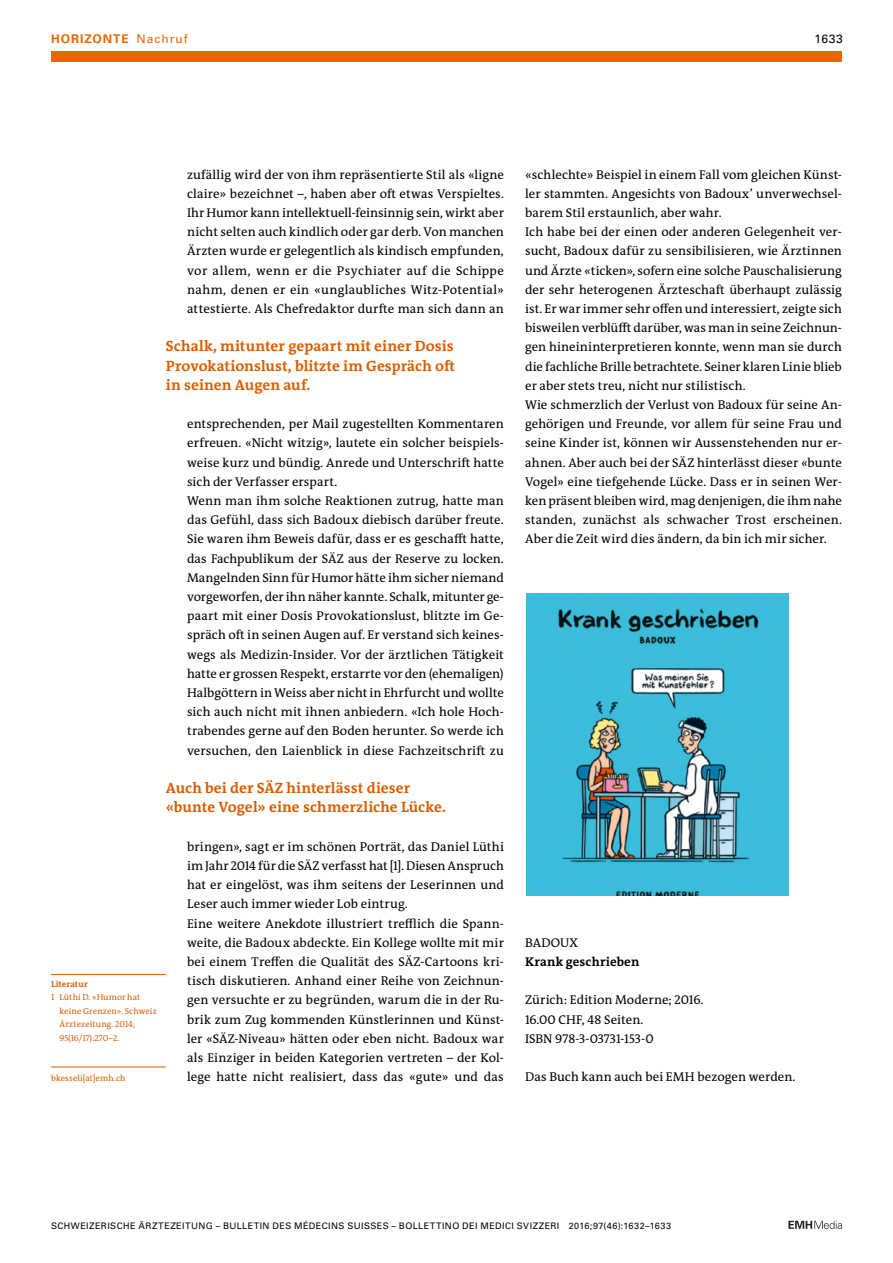
<style>
.page{position:relative;width:893px;height:1263px;background:#fff}
.page>*{position:absolute;margin:0;border:0;box-sizing:border-box;transform-origin:0 0}
.catchwords{font:700 15px/19.2px "The Antiqua B W7";letter-spacing:.005em;color:#da5e00;text-align:justify}
.section-pn{font:12.75px/19.2px "The Antiqua B W5 Plain";letter-spacing:.005em;color:#000;text-align:justify}
.section-pn-2{font:700 12.75px "The Antiqua B W7";letter-spacing:.01em;color:#000}
.ressort{font:700 12px "Univers LT Std";letter-spacing:.085em;color:#ec6500}
.ressort-2{font:12px "Univers LT Std";color:#000}
.fusszeile{font:9px "Univers LT Std";letter-spacing:.05em;color:#000}
.footnote{font:8.7px/13.5px "The Antiqua B W5 Plain";letter-spacing:.005em;color:#da5e00}
.author-address{font:8.7px "The Antiqua B W5 Plain";letter-spacing:.01em;color:#da5e00}
.footnote-line{font:700 8.7px "The Antiqua B W7";letter-spacing:.01em;color:#da5e00}
.s1{font-weight:400}
</style>
<div class="page">
<svg style="left:788px;top:1221px;width:54px;height:8px"></svg>
<div style="left:51px;top:51px;width:791px;height:11px;background:#ec6500"></div>
<hr style="left:51px;top:974px;width:115px;height:1px;background:#da5e00">
<hr style="left:51px;top:1067px;width:115px;height:1px;background:#da5e00">
<img style="left:526px;top:593px;width:262px;height:303px">
<p class="ressort" style="left:51px;top:31px;width:138px">HORIZONTE <span class="s1">Nachruf</span></p>
<p class="ressort-2" style="left:815px;top:31px;width:30px">1633</p>
<p class="section-pn" style="left:187px;top:165px;width:318px">zufällig wird der von ihm repräsentierte Stil als «ligne claire» bezeichnet –, haben aber oft etwas Verspieltes.<br>Ihr Humor kann intellektuell-feinsinnig sein, wirkt aber nicht selten auch kindlich oder gar derb. Von manchen Ärzten wurde er gelegentlich als kindisch empfunden, vor allem, wenn er die Psychiater auf die Schippe nahm, denen er ein «unglaubliches Witz-Potential» attestierte. Als Chefredaktor durfte man sich dann an</p>
<p class="catchwords" style="left:166px;top:337px;width:291px">Schalk, mitunter gepaart mit einer Dosis Provokationslust, blitzte im Gespräch oft in seinen Augen auf.</p>
<p class="section-pn" style="left:187px;top:414px;width:318px">entsprechenden, per Mail zugestellten Kommentaren erfreuen. «Nicht witzig», lautete ein solcher beispiels&shy;weise kurz und bündig. Anrede und Unterschrift hatte sich der Verfasser erspart.</p>
<p class="section-pn" style="left:187px;top:491px;width:318px">Wenn man ihm solche Reaktionen zutrug, hatte man das Gefühl, dass sich Badoux diebisch darüber freute.<br>Sie waren ihm Beweis dafür, dass er es geschafft hatte, das Fachpublikum der SÄZ aus der Reserve zu locken.<br>Mangelnden Sinn für Humor hätte ihm sicher niemand vorgeworfen, der ihn näher kannte. Schalk, mitunter ge&shy;paart mit einer Dosis Provokationslust, blitzte im Ge&shy;spräch oft in seinen Augen auf. Er verstand sich keines&shy;wegs als Medizin-Insider. Vor der ärztlichen Tätigkeit hatte er grossen Respekt, erstarrte vor den (ehemaligen)<br>Halbgöttern in Weiss aber nicht in Ehrfurcht und wollte sich auch nicht mit ihnen anbiedern. «Ich hole Hoch&shy;trabendes gerne auf den Boden herunter. So werde ich versuchen, den Laienblick in diese Fachzeitschrift zu</p>
<p class="catchwords" style="left:166px;top:778px;width:282px">Auch bei der SÄZ hinterlässt dieser «bunte Vogel» eine schmerzliche Lücke.</p>
<p class="footnote-line" style="left:51px;top:978px;width:38px">Literatur</p>
<p class="footnote" style="left:60px;top:990px;width:99px;text-indent:-9px">1 Lüthi D. «Humor hat keine Grenzen». Schweiz<br>Ärztezeitung. 2014;<br>95(16/17):270–2.</p>
<p class="author-address" style="left:51px;top:1072px;width:76px">bkesseli[at]emh.ch</p>
<p class="section-pn" style="left:187px;top:837px;width:318px">bringen», sagt er im schönen Porträt, das Daniel Lüthi im Jahr 2014 für die SÄZ verfasst hat [1]. Diesen Anspruch hat er eingelöst, was ihm seitens der Leserinnen und Leser auch immer wieder Lob eintrug.</p>
<p class="section-pn" style="left:187px;top:914px;width:318px">Eine weitere Anekdote illustriert trefflich die Spann&shy;weite, die Badoux abdeckte. Ein Kollege wollte mit mir bei einem Treffen die Qualität des SÄZ-Cartoons kri&shy;tisch diskutieren. Anhand einer Reihe von Zeichnun&shy;gen versuchte er zu begründen, warum die in der Ru&shy;brik zum Zug kommenden Künstlerinnen und Künst&shy;ler «SÄZ-Niveau» hätten oder eben nicht. Badoux war als Einziger in beiden Kategorien vertreten – der Kol&shy;lege hatte nicht realisiert, dass das «gute» und das</p>
<p class="section-pn" style="left:525px;top:165px;width:318px">«schlechte» Beispiel in einem Fall vom gleichen Künst&shy;ler stammten. Angesichts von Badoux’ unverwechsel&shy;barem Stil erstaunlich, aber wahr.</p>
<p class="section-pn" style="left:525px;top:222px;width:318px">Ich habe bei der einen oder anderen Gelegenheit ver&shy;sucht, Badoux dafür zu sensibilisieren, wie Ärztinnen und Ärzte «ticken», sofern eine solche Pauschalisierung der sehr heterogenen Ärzteschaft überhaupt zulässig ist. Er war immer sehr offen und interessiert, zeigte sich bisweilen verblüfft darüber, was man in seine Zeichnun&shy;gen hineininterpretieren konnte, wenn man sie durch die fachliche Brille betrachtete. Seiner klaren Linie blieb er aber stets treu, nicht nur stilistisch.</p>
<p class="section-pn" style="left:525px;top:395px;width:318px">Wie schmerzlich der Verlust von Badoux für seine An&shy;gehörigen und Freunde, vor allem für seine Frau und seine Kinder ist, können wir Aussenstehenden nur er&shy;ahnen. Aber auch bei der SÄZ hinterlässt dieser «bunte Vogel» eine tiefgehende Lücke. Dass er in seinen Wer&shy;ken präsent bleiben wird, mag denjenigen, die ihm nahe standen, zunächst als schwacher Trost erscheinen.<br>Aber die Zeit wird dies ändern, da bin ich mir sicher.</p>
<p class="section-pn" style="left:525px;top:933px;width:54px">BADOUX</p>
<p class="section-pn-2" style="left:525px;top:953px;width:116px">Krank geschrieben</p>
<p class="section-pn" style="left:525px;top:990px;width:180px">Zürich: Edition Moderne; 2016.</p>
<p class="section-pn" style="left:525px;top:1010px;width:120px">16.00 CHF, 48 Seiten.</p>
<p class="section-pn" style="left:525px;top:1029px;width:130px">ISBN 978-3-03731-153-0</p>
<p class="section-pn" style="left:525px;top:1067px;width:272px">Das Buch kann auch bei EMH bezogen werden.</p>
<p class="fusszeile" style="left:51px;top:1220px;width:621px">SCHWEIZERISCHE ÄRZTEZEITUNG – BULLETIN DES MÉDECINS SUISSES – BOLLETTINO DEI MEDICI SVIZZERI 2016;97(46):1632–1633</p>
</div>
